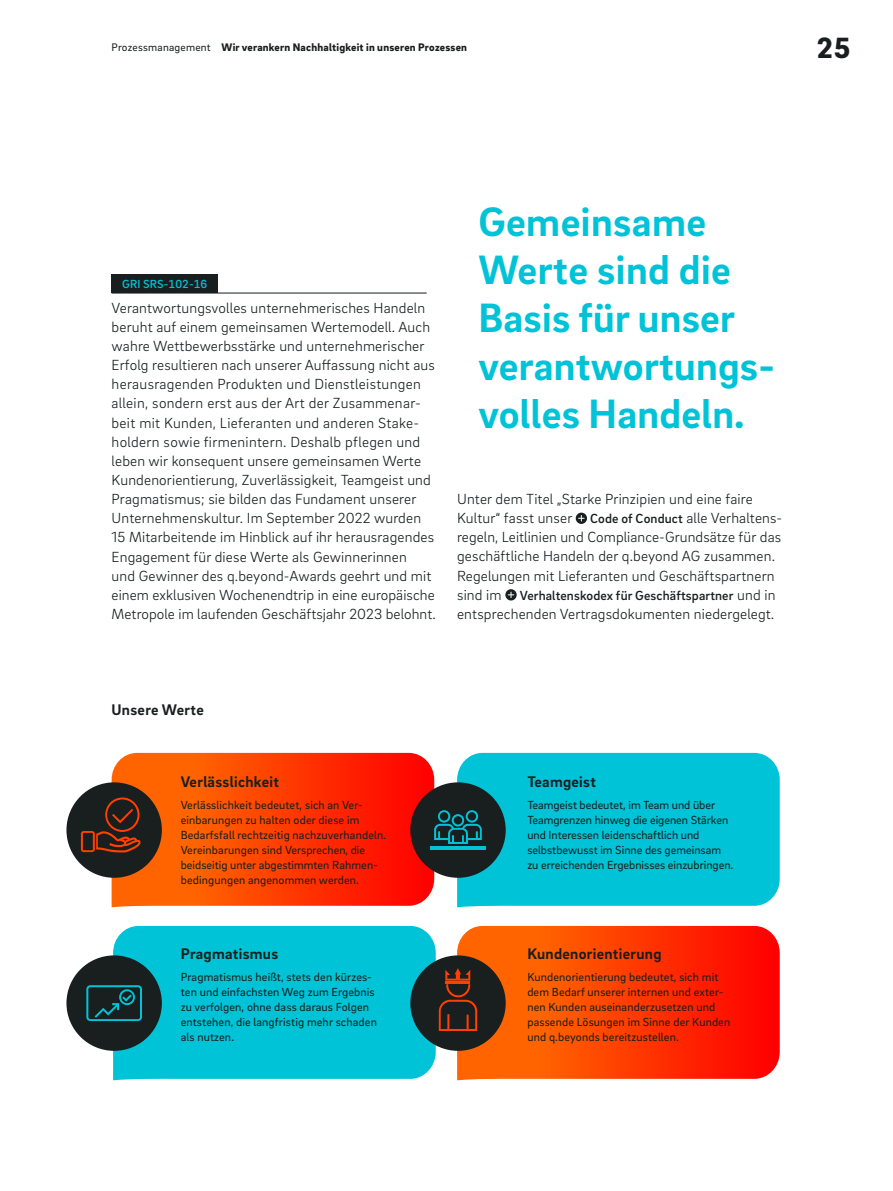
<style>
.page{position:relative;width:893px;height:1191px;background:#fff}
.page>*{position:absolute;margin:0;border:0;box-sizing:border-box;transform-origin:0 0}
.t1{font:700 42px/47.8px "Brix Sans";letter-spacing:.005em;color:#00c3d7}
.t2{font:900 30px "Brix Sans";color:#191e1e}
.t3{font:700 15.75px "Brix Sans";letter-spacing:.02em;color:#191e1e}
.t4{font:300 15px/19.2px "Brix Sans";letter-spacing:.01em;color:#191e1e}
.t5{font:500 13.5px "Brix Sans";letter-spacing:.01em;color:#191e1e}
.t6{font:12px/15px "Brix Sans";letter-spacing:.01em;color:#191e1e}
.t7{font:500 12px "Brix Sans";letter-spacing:.01em;color:#00c3d7}
.t8{font:900 11.25px "Brix Sans";letter-spacing:.02em;color:#191e1e}
.s1{font-weight:400}
.s2{font-weight:500;font-size:13.5px}
.s3{font-weight:300;font-size:15px}
</style>
<div class="page">
<hr style="left:112px;top:292px;width:315px;height:1px;background:#191e1e">
<div style="left:112px;top:274px;width:106px;height:19px;background:#191e1e"></div>
<div style="left:113px;top:926px;width:323px;height:154px;background:#00c3d7"></div>
<svg style="left:457px;top:926px;width:323px;height:154px;background:#fe3d04"></svg>
<div style="left:457px;top:753px;width:323px;height:154px;background:#00c3d7"></div>
<svg style="left:112px;top:753px;width:322px;height:154px;background:#fe3f04"></svg>
<div style="left:66px;top:955px;width:96px;height:95px;background:#191e1e;border-radius:50%"></div>
<svg style="left:86px;top:985px;width:56px;height:36px"></svg>
<div style="left:66px;top:782px;width:96px;height:95px;background:#191e1e;border-radius:50%"></div>
<svg style="left:81px;top:797px;width:60px;height:55px"></svg>
<div style="left:410px;top:782px;width:96px;height:95px;background:#191e1e;border-radius:50%"></div>
<hr style="left:430px;top:846px;width:56px;height:4px;background:#00c3d7">
<svg style="left:434px;top:810px;width:48px;height:34px"></svg>
<div style="left:410px;top:955px;width:96px;height:95px;background:#191e1e;border-radius:50%"></div>
<svg style="left:439px;top:968px;width:38px;height:63px"></svg>
<svg style="left:576px;top:512px;width:11px;height:12px"></svg>
<svg style="left:579px;top:515px;width:5px;height:6px"></svg>
<svg style="left:505px;top:589px;width:12px;height:11px"></svg>
<svg style="left:508px;top:592px;width:6px;height:5px"></svg>
<p class="t8" style="left:112px;top:39px;width:357px"><span class="s1">Prozessmanagement</span> Wir verankern Nachhaltigkeit in unseren Prozessen</p>
<h2 class="t2" style="left:816px;top:28px;width:35px">25</h2>
<p class="t7" style="left:122px;top:276px;width:87px">GRI SRS-102-16</p>
<p class="t4" style="left:112px;top:297px;width:326px">Verantwortungsvolles unternehmerisches Handeln beruht auf einem gemeinsamen Wertemodell. Auch wahre Wettbewerbsstärke und unternehmerischer Erfolg resultieren nach unserer Auffassung nicht aus herausragenden Produkten und Dienstleistungen allein, sondern erst aus der Art der Zusammenar&shy;beit mit Kunden, Lieferanten und anderen Stake&shy;holdern sowie firmenintern. Deshalb pflegen und leben wir konsequent unsere gemeinsamen Werte Kundenorientierung, Zuverlässigkeit, Teamgeist und Pragmatismus; sie bilden das Fundament unserer Unternehmenskultur. Im September 2022 wurden 15 Mitarbeitende im Hinblick auf ihr herausragendes Engagement für diese Werte als Gewinnerinnen<br>und Gewinner des q.beyond-Awards geehrt und mit einem exklusiven Wochenendtrip in eine europäische Metropole im laufenden Geschäftsjahr 2023 belohnt.</p>
<h1 class="t1" style="left:478px;top:196px;width:298px">Gemeinsame<br>Werte sind die<br>Basis für unser verantwortungs&shy;volles Handeln.</h1>
<p class="t4" style="left:457px;top:489px;width:326px">Unter dem Titel „Starke Prinzipien und eine faire Kultur“ fasst unser <span class="s2">Code of Conduct</span> alle Verhaltens&shy;regeln, Leitlinien und Compliance-Grundsätze für das geschäftliche Handeln der q.beyond AG zusammen.<br>Regelungen mit Lieferanten und Geschäftspartnern</p>
<p class="t5" style="left:457px;top:586px;width:320px"><span class="s3">sind im</span> Verhaltenskodex für Geschäftspartner <span class="s3">und in</span></p>
<p class="t4" style="left:457px;top:603px;width:319px">entsprechenden Vertragsdokumenten niedergelegt.</p>
<p class="t3" style="left:112px;top:699px;width:94px">Unsere Werte</p>
<p class="t3" style="left:181px;top:771px;width:100px">Verlässlichkeit</p>
<p class="t6" style="left:181px;top:797px;width:207px">Verlässlichkeit bedeutet, sich an Ver&shy;einbarungen zu halten oder diese im Bedarfsfall rechtzeitig nachzuverhandeln.<br>Vereinbarungen sind Versprechen, die beidseitig unter abgestimmten Rahmen&shy;bedingungen angenommen werden.</p>
<p class="t3" style="left:181px;top:943px;width:99px">Pragmatismus</p>
<p class="t6" style="left:181px;top:969px;width:198px">Pragmatismus heißt, stets den kürzes&shy;ten und einfachsten Weg zum Ergebnis zu verfolgen, ohne dass daraus Folgen entstehen, die langfristig mehr schaden als nutzen.</p>
<p class="t3" style="left:527px;top:771px;width:70px">Teamgeist</p>
<p class="t6" style="left:527px;top:797px;width:208px">Teamgeist bedeutet, im Team und über Teamgrenzen hinweg die eigenen Stärken und Interessen leidenschaftlich und selbstbewusst im Sinne des gemeinsam zu erreichenden Ergebnisses einzubringen.</p>
<p class="t3" style="left:527px;top:943px;width:136px">Kundenorientierung</p>
<p class="t6" style="left:527px;top:969px;width:204px">Kundenorientierung bedeutet, sich mit dem Bedarf unserer internen und exter&shy;nen Kunden auseinanderzusetzen und passende Lösungen im Sinne der Kunden und q.beyonds bereitzustellen.</p>
</div>
